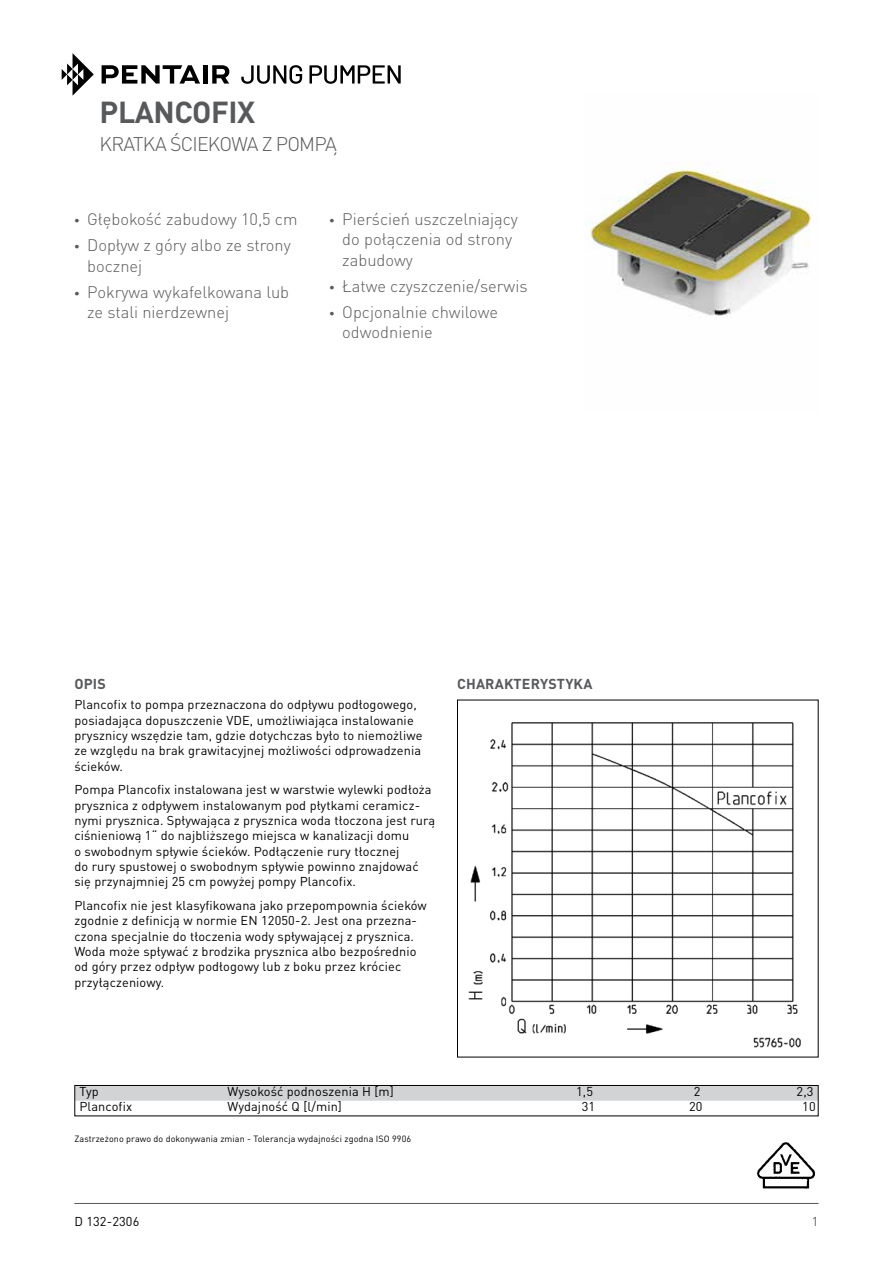
<style>
.page{position:relative;width:893px;height:1263px;background:#fff}
.page>*{position:absolute;margin:0;border:0;box-sizing:border-box;transform-origin:0 0}
.t1{font:700 30px "DIN Pro";letter-spacing:-.015em;color:#58595b}
.t2{font:300 19.5px "DIN Pro";letter-spacing:-.04em;color:#58595b}
.t3{font:300 16.5px/20.2px "DIN Pro";color:#58595b}
.t4{font:700 14.25px "DIN Pro";letter-spacing:.01em;color:#58595b}
.t5{font:12.75px/15.3px "DIN Pro";letter-spacing:.01em;color:#000}
.t6{font:12.75px "DIN Pro";color:#58595b}
.t7{font:9px "DIN Pro";letter-spacing:.01em;color:#000}
.s1{font-family:"Barlow"}
</style>
<div class="page">
<hr style="left:74px;top:1203px;width:745px;height:1px;background:#58595b">
<img style="left:585px;top:164px;width:226px;height:154px">
<img style="left:468px;top:722px;width:333px;height:326px">
<svg style="left:76px;top:1087px;width:741px;height:14px;background:#d1d3d4"></svg>
<div style="left:74px;top:1085px;width:745px;height:31px;border:1px solid #000"></div>
<img style="left:757px;top:1142px;width:58px;height:47px">
<svg style="left:241px;top:65px;width:61px;height:19px"></svg>
<svg style="left:309px;top:65px;width:92px;height:19px"></svg>
<svg style="left:62px;top:53px;width:32px;height:43px"></svg>
<svg style="left:102px;top:65px;width:98px;height:19px"></svg>
<hr style="left:203px;top:65px;width:4px;height:19px;background:#000">
<svg style="left:212px;top:65px;width:17px;height:19px"></svg>
<h2 class="t2" style="left:75px;top:82px;width:238px">KRATKA ŚCIEKOWA Z POMPĄ</h2>
<h1 class="t1" style="left:100px;top:87px;width:157px">PLANCOFIX</h1>
<h2 class="t2" style="left:100px;top:129px;width:239px">KRATKA ŚCIEKOWA Z POMPĄ</h2>
<p class="t3" style="left:74px;top:208px;width:225px"><span class="s1">•</span> Głębokość zabudowy 10,5 cm</p>
<p class="t3" style="left:87px;top:234px;width:205px;text-indent:-13px"><span class="s1">•</span> Dopływ z góry albo ze strony bocznej</p>
<p class="t3" style="left:87px;top:280px;width:204px;text-indent:-13px"><span class="s1">•</span> Pokrywa wykafelkowana lub ze stali nierdzewnej</p>
<p class="t3" style="left:342px;top:208px;width:177px;text-indent:-13px"><span class="s1">•</span> Pierścień uszczelniający do połączenia od strony zabudowy</p>
<p class="t3" style="left:330px;top:274px;width:200px"><span class="s1">•</span> Łatwe czyszczenie/serwis</p>
<p class="t3" style="left:342px;top:301px;width:157px;text-indent:-13px"><span class="s1">•</span> Opcjonalnie chwilowe odwodnienie</p>
<p class="t4" style="left:74px;top:672px;width:33px">OPIS</p>
<p class="t4" style="left:457px;top:672px;width:137px">CHARAKTERYSTYKA</p>
<p class="t5" style="left:74px;top:696px;width:350px">Plancofix to pompa przeznaczona do odpływu podłogowego, posiadająca dopuszczenie VDE, umożliwiająca instalowanie prysznicy wszędzie tam, gdzie dotychczas było to niemożliwe ze względu na brak grawitacyjnej możliwości odprowadzenia ścieków.</p>
<p class="t5" style="left:74px;top:781px;width:362px">Pompa Plancofix instalowana jest w warstwie wylewki podłoża prysznica z odpływem instalowanym pod płytkami ceramicz&shy;nymi prysznica. Spływająca z prysznica woda tłoczona jest rurą ciśnieniową 1“ do najbliższego miejsca w kanalizacji domu<br>o swobodnym spływie ścieków. Podłączenie rury tłocznej<br>do rury spustowej o swobodnym spływie powinno znajdować się przynajmniej 25 cm powyżej pompy Plancofix.</p>
<p class="t5" style="left:74px;top:896px;width:354px">Plancofix nie jest klasyfikowana jako przepompownia ścieków zgodnie z definicją w normie EN 12050-2. Jest ona przezna&shy;czona specjalnie do tłoczenia wody spływającej z prysznica.<br>Woda może spływać z brodzika prysznica albo bezpośrednio od góry przez odpływ podłogowy lub z boku przez króciec przyłączeniowy.</p>
<p class="t5" style="left:79px;top:1083px;width:21px">Typ</p>
<p class="t5" style="left:227px;top:1083px;width:168px">Wysokość podnoszenia H [m]</p>
<p class="t5" style="left:576px;top:1083px;width:18px">1,5</p>
<p class="t5" style="left:694px;top:1083px;width:8px">2</p>
<p class="t5" style="left:797px;top:1083px;width:18px">2,3</p>
<p class="t5" style="left:79px;top:1098px;width:54px">Plancofix</p>
<p class="t5" style="left:227px;top:1098px;width:116px">Wydajność Q [l/min]</p>
<p class="t5" style="left:582px;top:1098px;width:15px">31</p>
<p class="t5" style="left:689px;top:1098px;width:15px">20</p>
<p class="t5" style="left:802px;top:1098px;width:15px">10</p>
<p class="t7" style="left:74px;top:1132px;width:338px">Zastrzeżono prawo do dokonywania zmian - Tolerancja wydajności zgodna ISO 9906</p>
<p class="t5" style="left:74px;top:1212px;width:66px">D 132-2306</p>
<p class="t6" style="left:812px;top:1211px;width:8px">1</p>
</div>
